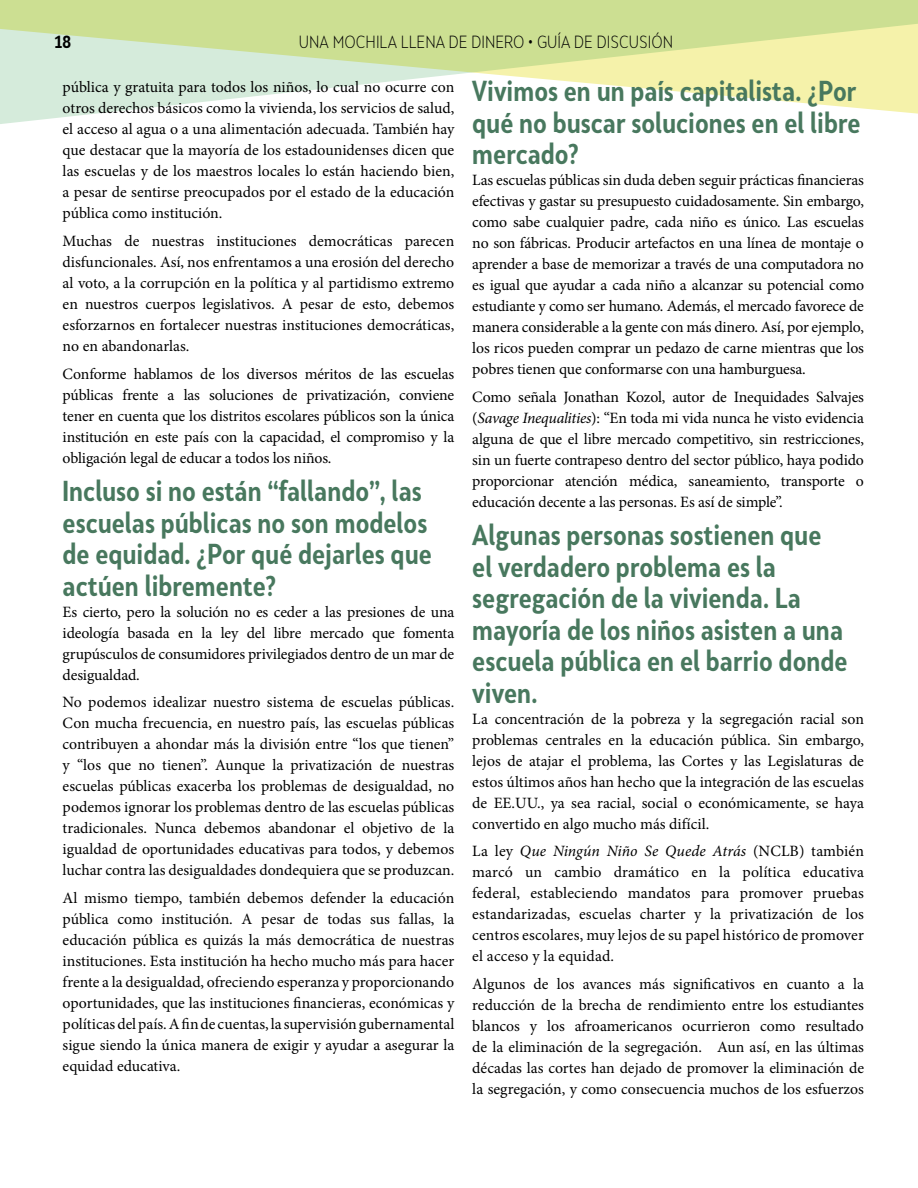
<style>
.page{position:relative;width:918px;height:1188px;background:#fff}
.page>*{position:absolute;margin:0;border:0;box-sizing:border-box;transform-origin:0 0}
.t1{font:700 27px/31.5px "Skola Sans Cn";color:#48785e}
.t2{font:300 16.5px "Skola Sans Cn";color:#000}
.t3{font:700 16.5px "Skola Sans Cn";color:#000}
.t4{font:15.75px/21px "Minion Pro";letter-spacing:-.005em;color:#000;text-align:justify}
.s1{font-style:italic}
</style>
<div class="page">
<svg style="left:0;top:0;width:918px;height:124px"></svg>
<p class="t3" style="left:54px;top:32px;width:19px">18</p>
<p class="t2" style="left:299px;top:32px;width:376px">UNA MOCHILA LLENA DE DINERO • GUÍA DE DISCUSIÓN</p>
<p class="t4" style="left:63px;top:77px;width:393px">pública y gratuita para todos los niños, lo cual no ocurre con otros derechos básicos como la vivienda, los servicios de salud, el acceso al agua o a una alimentación adecuada. También hay que destacar que la mayoría de los estadounidenses dicen que las escuelas y de los maestros locales lo están haciendo bien, a pesar de sentirse preocupados por el estado de la educación pública como institución.</p>
<p class="t4" style="left:63px;top:231px;width:393px">Muchas de nuestras instituciones democráticas parecen disfuncionales. Así, nos enfrentamos a una erosión del derecho al voto, a la corrupción en la política y al partidismo extremo en nuestros cuerpos legislativos. A pesar de esto, debemos esforzarnos en fortalecer nuestras instituciones democráticas, no en abandonarlas.</p>
<p class="t4" style="left:63px;top:363px;width:393px">Conforme hablamos de los diversos méritos de las escuelas públicas frente a las soluciones de privatización, conviene tener en cuenta que los distritos escolares públicos son la única institución en este país con la capacidad, el compromiso y la obligación legal de educar a todos los niños.</p>
<h1 class="t1" style="left:63px;top:475px;width:371px">Incluso si no están “fallando”, las escuelas públicas no son modelos de equidad. ¿Por qué dejarles que actúen libremente?</h1>
<p class="t4" style="left:63px;top:601px;width:393px">Es cierto, pero la solución no es ceder a las presiones de una ideología basada en la ley del libre mercado que fomenta grupúsculos de consumidores privilegiados dentro de un mar de desigualdad.</p>
<p class="t4" style="left:63px;top:692px;width:393px">No podemos idealizar nuestro sistema de escuelas públicas.<br>Con mucha frecuencia, en nuestro país, las escuelas públicas contribuyen a ahondar más la división entre “los que tienen” y “los que no tienen”. Aunque la privatización de nuestras escuelas públicas exacerba los problemas de desigualdad, no podemos ignorar los problemas dentro de las escuelas públicas tradicionales. Nunca debemos abandonar el objetivo de la igualdad de oportunidades educativas para todos, y debemos luchar contra las desigualdades dondequiera que se produzcan.</p>
<p class="t4" style="left:63px;top:888px;width:393px">Al mismo tiempo, también debemos defender la educación pública como institución. A pesar de todas sus fallas, la educación pública es quizás la más democrática de nuestras instituciones. Esta institución ha hecho mucho más para hacer frente a la desigualdad, ofreciendo esperanza y proporcionando oportunidades, que las instituciones financieras, económicas y políticas del país. A fin de cuentas, la supervisión gubernamental sigue siendo la única manera de exigir y ayudar a asegurar la equidad educativa.</p>
<h1 class="t1" style="left:472px;top:75px;width:390px">Vivimos en un país capitalista. ¿Por qué no buscar soluciones en el libre mercado?</h1>
<p class="t4" style="left:472px;top:170px;width:393px">Las escuelas públicas sin duda deben seguir prácticas financieras efectivas y gastar su presupuesto cuidadosamente. Sin embargo, como sabe cualquier padre, cada niño es único. Las escuelas no son fábricas. Producir artefactos en una línea de montaje o aprender a base de memorizar a través de una computadora no es igual que ayudar a cada niño a alcanzar su potencial como estudiante y como ser humano. Además, el mercado favorece de manera considerable a la gente con más dinero. Así, por ejemplo, los ricos pueden comprar un pedazo de carne mientras que los pobres tienen que conformarse con una hamburguesa.</p>
<p class="t4" style="left:472px;top:387px;width:393px">Como señala Jonathan Kozol, autor de Inequidades Salvajes (<span class="s1">Savage Inequalities</span>): “En toda mi vida nunca he visto evidencia alguna de que el libre mercado competitivo, sin restricciones, sin un fuerte contrapeso dentro del sector público, haya podido proporcionar atención médica, saneamiento, transporte o educación decente a las personas. Es así de simple”.</p>
<h1 class="t1" style="left:472px;top:519px;width:377px">Algunas personas sostienen que el verdadero problema es la segregación de la vivienda. La mayoría de los niños asisten a una escuela pública en el barrio donde viven.</h1>
<p class="t4" style="left:472px;top:708px;width:393px">La concentración de la pobreza y la segregación racial son problemas centrales en la educación pública. Sin embargo, lejos de atajar el problema, las Cortes y las Legislaturas de estos últimos años han hecho que la integración de las escuelas de EE.UU., ya sea racial, social o económicamente, se haya convertido en algo mucho más difícil.</p>
<p class="t4" style="left:472px;top:841px;width:393px">La ley <span class="s1">Que Ningún Niño Se Quede Atrás</span> (NCLB) también marcó un cambio dramático en la política educativa federal, estableciendo mandatos para promover pruebas estandarizadas, escuelas charter y la privatización de los centros escolares, muy lejos de su papel histórico de promover el acceso y la equidad.</p>
<p class="t4" style="left:472px;top:974px;width:393px">Algunos de los avances más significativos en cuanto a la reducción de la brecha de rendimiento entre los estudiantes blancos y los afroamericanos ocurrieron como resultado de la eliminación de la segregación. Aun así, en las últimas décadas las cortes han dejado de promover la eliminación de la segregación, y como consecuencia muchos de los esfuerzos</p>
</div>
